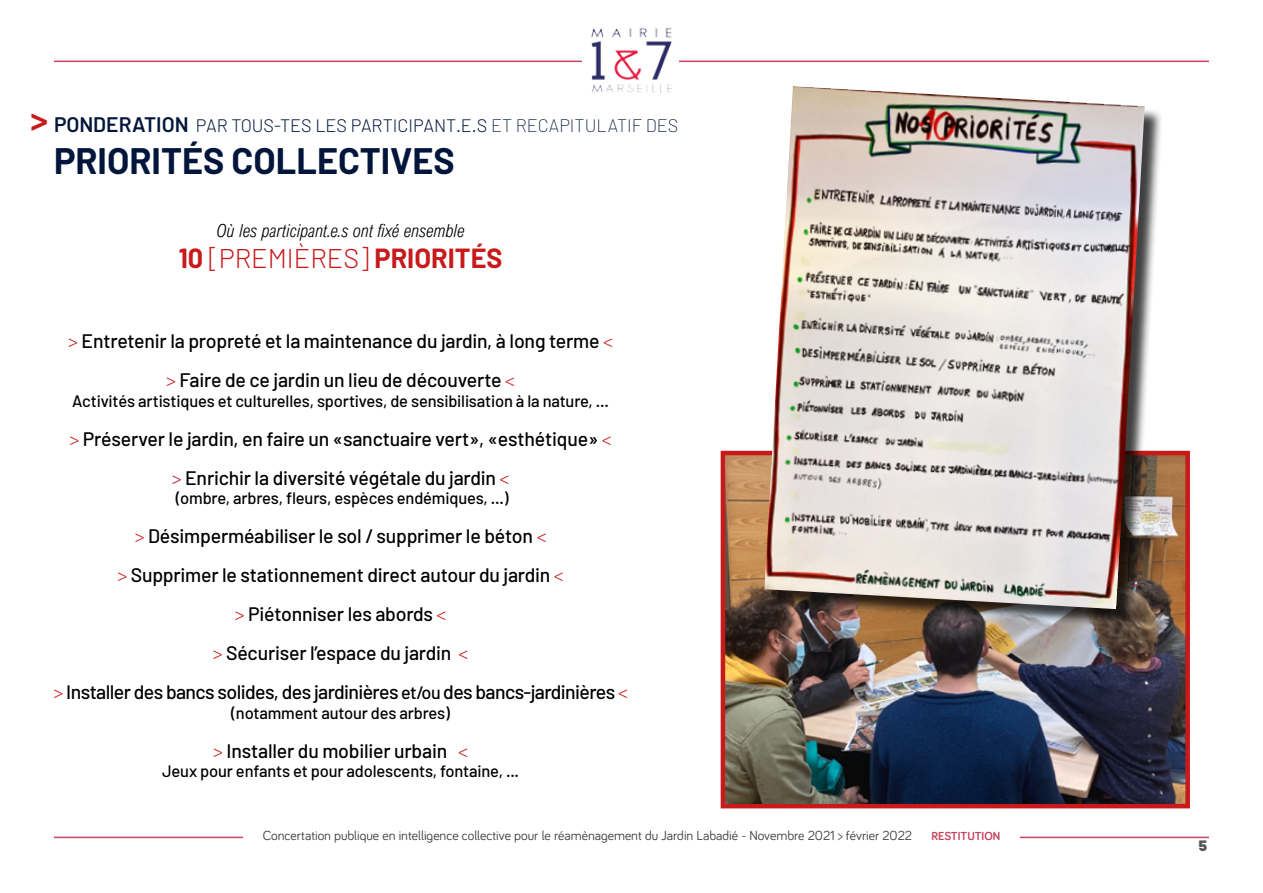
<style>
.page{position:relative;width:1263px;height:893px;background:#fff}
.page>*{position:absolute;margin:0;border:0;box-sizing:border-box;transform-origin:0 0}
.t1{font:700 36px "Barlow";color:#02163b}
.t2{font:600 36px "Barlow";color:#c8191b}
.t3{font:700 27px "Barlow";color:#c8191b}
.t4{font:500 19.5px/39px "Barlow";letter-spacing:-.01em;color:#000;text-align:center}
.t5{font:300 18px "Barlow";color:#02163b}
.t6{font:italic 300 18px "Arial Nova Cond";color:#000}
.t7{font:500 16.5px "Barlow";letter-spacing:-.01em;color:#000}
.t8{font:900 15px "Barlow";color:#56575d}
.t9{font:13.5px "Bariol";color:#3c3c3b}
.t10{font:700 12px "Bariol";color:#c6445e}
.s1{font-weight:600;font-size:21px}
.s2{font-weight:200}
.s3{font-weight:300}
.s4{font-weight:300;color:#c8191b}
.s5{font-size:18px}
</style>
<div class="page">
<hr style="left:54px;top:61px;width:1155px;height:1px;background:#c6445e">
<hr style="left:54px;top:837px;width:1155px;height:1px;background:#c6445e">
<div style="left:243px;top:829px;width:776px;height:16px;background:#fff"></div>
<div style="left:582px;top:15px;width:96px;height:98px;background:#fff"></div>
<img style="left:591px;top:27px;width:81px;height:66px">
<img style="left:726px;top:456px;width:459px;height:347px">
<div style="left:721px;top:451px;width:469px;height:357px;border:4px solid #c8191b"></div>
<div style="left:766px;top:89px;width:398px;height:539px;background:#000;opacity:.75"></div>
<img style="left:764px;top:86px;width:381px;height:523px">
<h1 class="t2" style="left:31px;top:97px;width:19px">&gt;</h1>
<p class="t5" style="left:54px;top:114px;width:626px"><span class="s1">PONDERATION</span> PAR TOUS-TES LES PARTICIPANT.E.S <span class="s2">ET RECAPITULATIF DES</span></p>
<h1 class="t1" style="left:54px;top:139px;width:402px">PRIORITÉS COLLECTIVES</h1>
<p class="t6" style="left:217px;top:220px;width:249px">Où les participant.e.s ont fixé ensemble</p>
<h2 class="t3" style="left:179px;top:242px;width:325px">10 <span class="s3">[PREMIÈRES]</span> PRIORITÉS</h2>
<p class="t4" style="left:68px;top:321px;width:546px"><span class="s4">&gt;</span> Entretenir la propreté et la maintenance du jardin, à long terme <span class="s4">&lt; &gt;</span> Faire de ce jardin un lieu de découverte <span class="s4">&lt;</span></p>
<p class="t7" style="left:72px;top:391px;width:538px">Activités artistiques et culturelles, sportives, de sensibilisation à la nature, ...</p>
<p class="t4" style="left:70px;top:419px;width:544px"><span class="s4">&gt;</span> Préserver le jardin, en faire un «sanctuaire vert», «esthétique» <span class="s4">&lt; &gt;</span> Enrichir la diversité végétale du jardin <span class="s4">&lt;</span></p>
<p class="t7" style="left:176px;top:488px;width:334px">(ombre, arbres, fleurs, espèces endémiques, ...)</p>
<p class="t4" style="left:53px;top:516px;width:576px"><span class="s4">&gt;</span> Désimperméabiliser le sol / supprimer le béton <span class="s4">&lt;<br>&gt;</span> Supprimer le stationnement direct autour du jardin <span class="s4">&lt;<br>&gt;</span> Piétonniser les abords <span class="s4">&lt;<br>&gt;</span> Sécuriser l’espace du jardin <span class="s4">&lt;<br>&gt;</span> Installer des bancs solides, des jardinières <span class="s5">et/ou</span> des bancs-jardinières <span class="s4">&lt;</span></p>
<p class="t7" style="left:231px;top:703px;width:220px">(notamment autour des arbres)</p>
<p class="t4" style="left:213px;top:731px;width:256px"><span class="s4">&gt;</span> Installer du mobilier urbain <span class="s4">&lt;</span></p>
<p class="t7" style="left:162px;top:761px;width:358px">Jeux pour enfants et pour adolescents, fontaine, ...</p>
<p class="t9" style="left:263px;top:826px;width:651px">Concertation publique en intelligence collective pour le réamènagement du Jardin Labadié - Novembre 2021 &gt; février 2022</p>
<p class="t10" style="left:931px;top:828px;width:70px">RESTITUTION</p>
<p class="t8" style="left:1199px;top:837px;width:10px">5</p>
</div>
